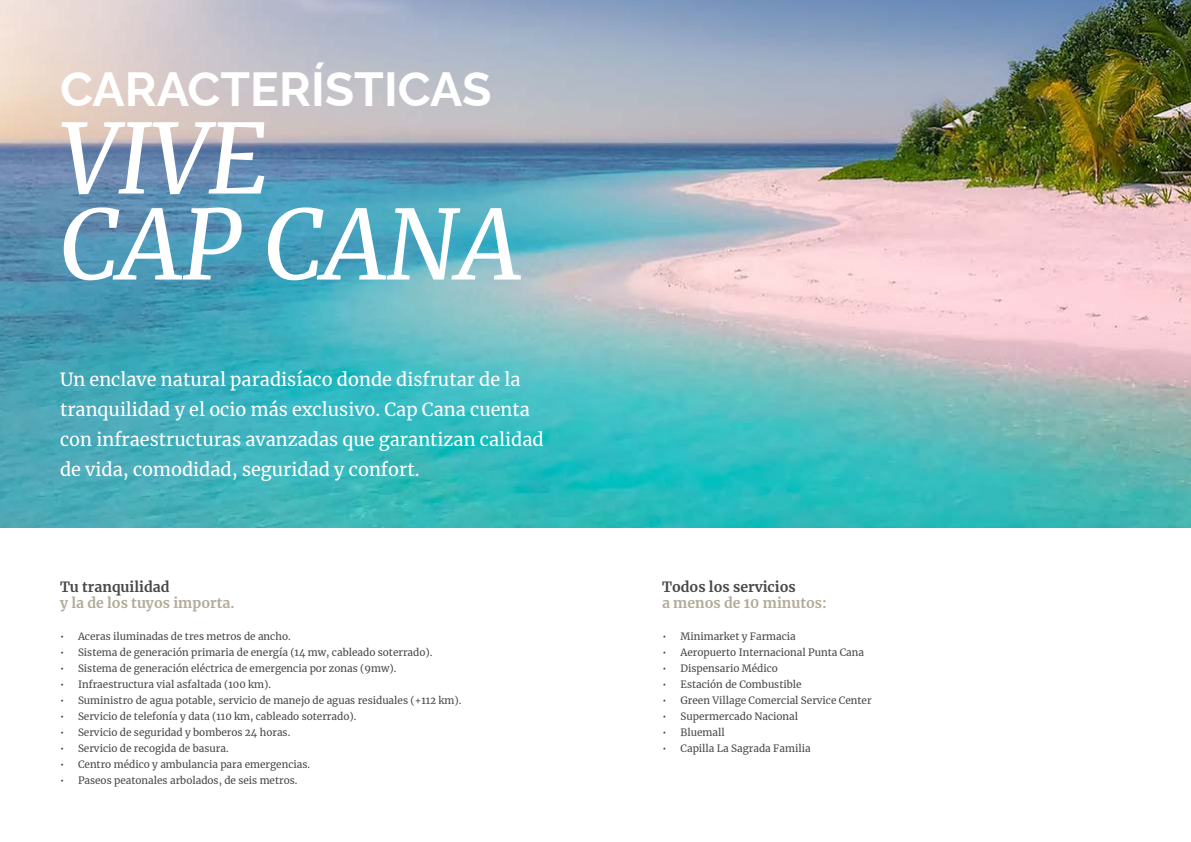
<style>
.page{position:relative;width:1191px;height:842px;background:#fff}
.page>*{position:absolute;margin:0;border:0;box-sizing:border-box;transform-origin:0 0}
.t1{font:italic 96px/86px "Merriweather";color:#fff}
.t2{font:700 48px "Raleway";color:#fff}
.t3{font:18px/30px "Merriweather";color:#fff}
.t4{font:700 14px "Merriweather";color:#b3ab99}
.t5{font:700 14px "Merriweather";color:#4a4847}
.t6{font:10px "Merriweather";color:#4a4847}
</style>
<div class="page">
<img style="left:0;top:0;width:1191px;height:527px">
<h2 class="t2" style="left:60px;top:50px;width:433px">CARACTERÍSTICAS</h2>
<h1 class="t1" style="left:60px;top:113px;width:462px">VIVE<br>CAP CANA</h1>
<h3 class="t3" style="left:60px;top:364px;width:485px">Un enclave natural paradisíaco donde disfrutar de la tranquilidad y el ocio más exclusivo. Cap Cana cuenta con infraestructuras avanzadas que garantizan calidad de vida, comodidad, seguridad y confort.</h3>
<h3 class="t5" style="left:60px;top:577px;width:111px">Tu tranquilidad</h3>
<h3 class="t4" style="left:60px;top:594px;width:176px">y la de los tuyos importa.</h3>
<p class="t6" style="left:60px;top:629px;width:232px">• Aceras iluminadas de tres metros de ancho.</p>
<p class="t6" style="left:60px;top:645px;width:374px">• Sistema de generación primaria de energía (14 mw, cableado soterrado).</p>
<p class="t6" style="left:60px;top:661px;width:338px">• Sistema de generación eléctrica de emergencia por zonas (9mw).</p>
<p class="t6" style="left:60px;top:677px;width:213px">• Infraestructura vial asfaltada (100 km).</p>
<p class="t6" style="left:60px;top:693px;width:403px">• Suministro de agua potable, servicio de manejo de aguas residuales (+112 km).</p>
<p class="t6" style="left:60px;top:709px;width:298px">• Servicio de telefonía y data (110 km, cableado soterrado).</p>
<p class="t6" style="left:60px;top:725px;width:232px">• Servicio de seguridad y bomberos 24 horas.</p>
<p class="t6" style="left:60px;top:741px;width:170px">• Servicio de recogida de basura.</p>
<p class="t6" style="left:60px;top:757px;width:252px">• Centro médico y ambulancia para emergencias.</p>
<p class="t6" style="left:60px;top:773px;width:239px">• Paseos peatonales arbolados, de seis metros.</p>
<h3 class="t5" style="left:662px;top:577px;width:135px">Todos los servicios</h3>
<h3 class="t4" style="left:662px;top:594px;width:166px">a menos de 10 minutos:</h3>
<p class="t6" style="left:662px;top:629px;width:135px">• Minimarket y Farmacia</p>
<p class="t6" style="left:662px;top:645px;width:203px">• Aeropuerto Internacional Punta Cana</p>
<p class="t6" style="left:662px;top:661px;width:117px">• Dispensario Médico</p>
<p class="t6" style="left:662px;top:677px;width:141px">• Estación de Combustible</p>
<p class="t6" style="left:662px;top:693px;width:211px">• Green Village Comercial Service Center</p>
<p class="t6" style="left:662px;top:709px;width:137px">• Supermercado Nacional</p>
<p class="t6" style="left:662px;top:725px;width:64px">• Bluemall</p>
<p class="t6" style="left:662px;top:741px;width:150px">• Capilla La Sagrada Familia</p>
</div>
